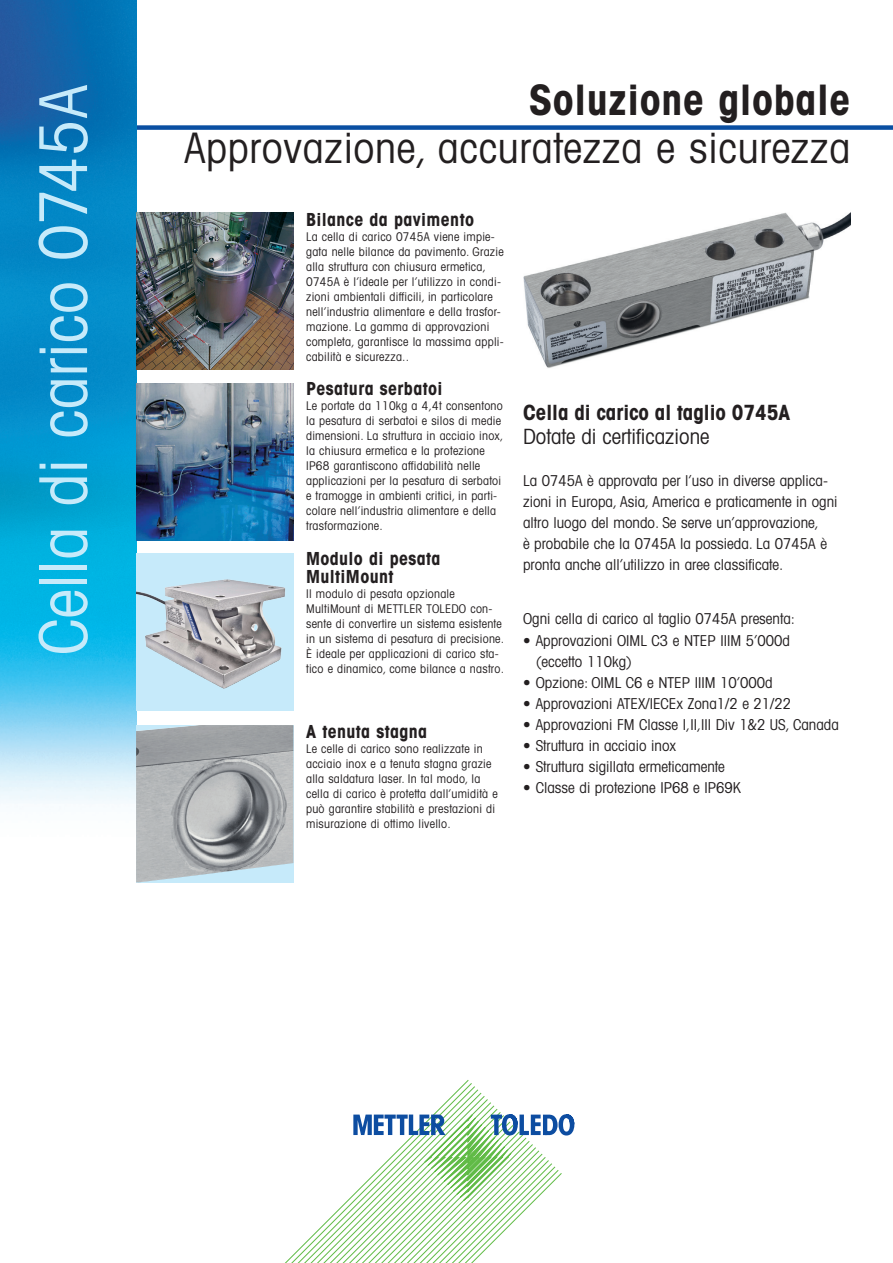
<style>
.page{position:relative;width:893px;height:1263px;background:#fff}
.page>*{position:absolute;margin:0;border:0;box-sizing:border-box;transform-origin:0 0}
.t1{font:66px "Avant Gardefor MT Bk";color:#c6eafa}
._1___Titel{font:42px "Avant Gardefor MT Bk";letter-spacing:.015em;color:#231f20}
._1___Titel-2{font:42px "Avant Gardefor MT Bd";letter-spacing:.015em;color:#231f20}
._3___Lauftext_10_14{font:21px "Avant Gardefor MT Bd";color:#231f20}
._3___Lauftext_10_14-2{font:21px "Avant Gardefor MT Bk";color:#231f20}
.Lauf10_14{font:18px/18px "Avant Gardefor MT Bd";letter-spacing:.02em;color:#231f20}
.Lauftext_10_14{font:15px/21px "Avant Gardefor MT Bk";color:#231f20}
.Bildlegende_linksbün{font:12px/15px "Avant Gardefor MT Bk";letter-spacing:.02em;color:#231f20}
.Lauf10_14-2{font:12px/15px "Avant Gardefor MT Bk";letter-spacing:.02em;color:#231f20}
</style>
<div class="page">
<div style="left:111px;top:125px;width:782px;height:5px;background:#0a4fa2"></div>
<img style="left:0;top:0;width:136px;height:804px">
<svg style="left:285px;top:1080px;width:250px;height:183px"></svg>
<svg style="left:353px;top:1114px;width:221px;height:87px"></svg>
<img style="left:136px;top:213px;width:157px;height:157px">
<img style="left:136px;top:384px;width:157px;height:156px">
<div style="left:136px;top:553px;width:157px;height:157px;background:#c6eafa"></div>
<img style="left:523px;top:212px;width:327px;height:156px">
<img style="left:136px;top:579px;width:150px;height:110px">
<img style="left:136px;top:725px;width:157px;height:157px">
<p class="t1" style="left:23px;top:655px;width:572px;rotate:-90deg">Cella di carico 0745A</p>
<p class="_1___Titel-2" style="left:529px;top:73px;width:323px">Soluzione globale</p>
<p class="_1___Titel" style="left:185px;top:122px;width:667px">Approvazione, accuratezza e sicurezza</p>
<p class="Lauf10_14" style="left:306px;top:210px;width:169px">Bilance da pavimento</p>
<p class="Lauf10_14-2" style="left:306px;top:229px;width:199px">La cella di carico 0745A viene impie&shy;gata nelle bilance da pavimento. Grazie alla struttura con chiusura ermetica, 0745A è l’ideale per l’utilizzo in condi&shy;zioni ambientali difficili, in particolare nell’industria alimentare e della trasfor&shy;mazione. La gamma di approvazioni completa, garantisce la massima appli&shy;cabilità e sicurezza..</p>
<p class="Lauf10_14" style="left:306px;top:379px;width:138px">Pesatura serbatoi</p>
<p class="Bildlegende_linksbün" style="left:306px;top:398px;width:199px">Le portate da 110kg a 4,4t consentono la pesatura di serbatoi e silos di medie dimensioni. La struttura in acciaio inox, la chiusura ermetica e la protezione IP68 garantiscono affidabilità nelle applicazioni per la pesatura di serbatoi e tramogge in ambienti critici, in parti&shy;colare nell’industria alimentare e della trasformazione.</p>
<p class="Lauf10_14" style="left:306px;top:549px;width:136px">Modulo di pesata<br>MultiMount</p>
<p class="Bildlegende_linksbün" style="left:306px;top:586px;width:200px">Il modulo di pesata opzionale MultiMount di METTLER TOLEDO con&shy;sente di convertire un sistema esistente in un sistema di pesatura di precisione.<br>È ideale per applicazioni di carico sta&shy;tico e dinamico, come bilance a nastro.</p>
<p class="Lauf10_14" style="left:306px;top:722px;width:123px">A tenuta stagna</p>
<p class="Bildlegende_linksbün" style="left:306px;top:741px;width:193px">Le celle di carico sono realizzate in acciaio inox e a tenuta stagna grazie alla saldatura laser. In tal modo, la cella di carico è protetta dall’umidità e può garantire stabilità e prestazioni di misurazione di ottimo livello.</p>
<p class="_3___Lauftext_10_14" style="left:523px;top:399px;width:269px">Cella di carico al taglio 0745A</p>
<p class="_3___Lauftext_10_14-2" style="left:523px;top:424px;width:188px">Dotate di certificazione</p>
<p class="Lauftext_10_14" style="left:523px;top:470px;width:316px">La 0745A è approvata per l’uso in diverse applica&shy;zioni in Europa, Asia, America e praticamente in ogni altro luogo del mondo. Se serve un’approvazione,<br>è probabile che la 0745A la possieda. La 0745A è pronta anche all’utilizzo in aree classificate.</p>
<p class="Lauftext_10_14" style="left:523px;top:608px;width:274px">Ogni cella di carico al taglio 0745A presenta:</p>
<p class="Lauftext_10_14" style="left:536px;top:629px;width:256px;text-indent:-13px">• Approvazioni OIML C3 e NTEP IIIM 5‘000d (eccetto 110kg)</p>
<p class="Lauftext_10_14" style="left:523px;top:671px;width:251px">• Opzione: OIML C6 e NTEP IIIM 10‘000d</p>
<p class="Lauftext_10_14" style="left:523px;top:692px;width:270px">• Approvazioni ATEX/IECEx Zona1/2 e 21/22</p>
<p class="Lauftext_10_14" style="left:523px;top:713px;width:317px">• Approvazioni FM Classe I,II,III Div 1&amp;2 US, Canada</p>
<p class="Lauftext_10_14" style="left:523px;top:734px;width:155px">• Struttura in acciaio inox</p>
<p class="Lauftext_10_14" style="left:523px;top:755px;width:203px">• Struttura sigillata ermeticamente</p>
<p class="Lauftext_10_14" style="left:523px;top:776px;width:220px">• Classe di protezione IP68 e IP69K</p>
</div>
